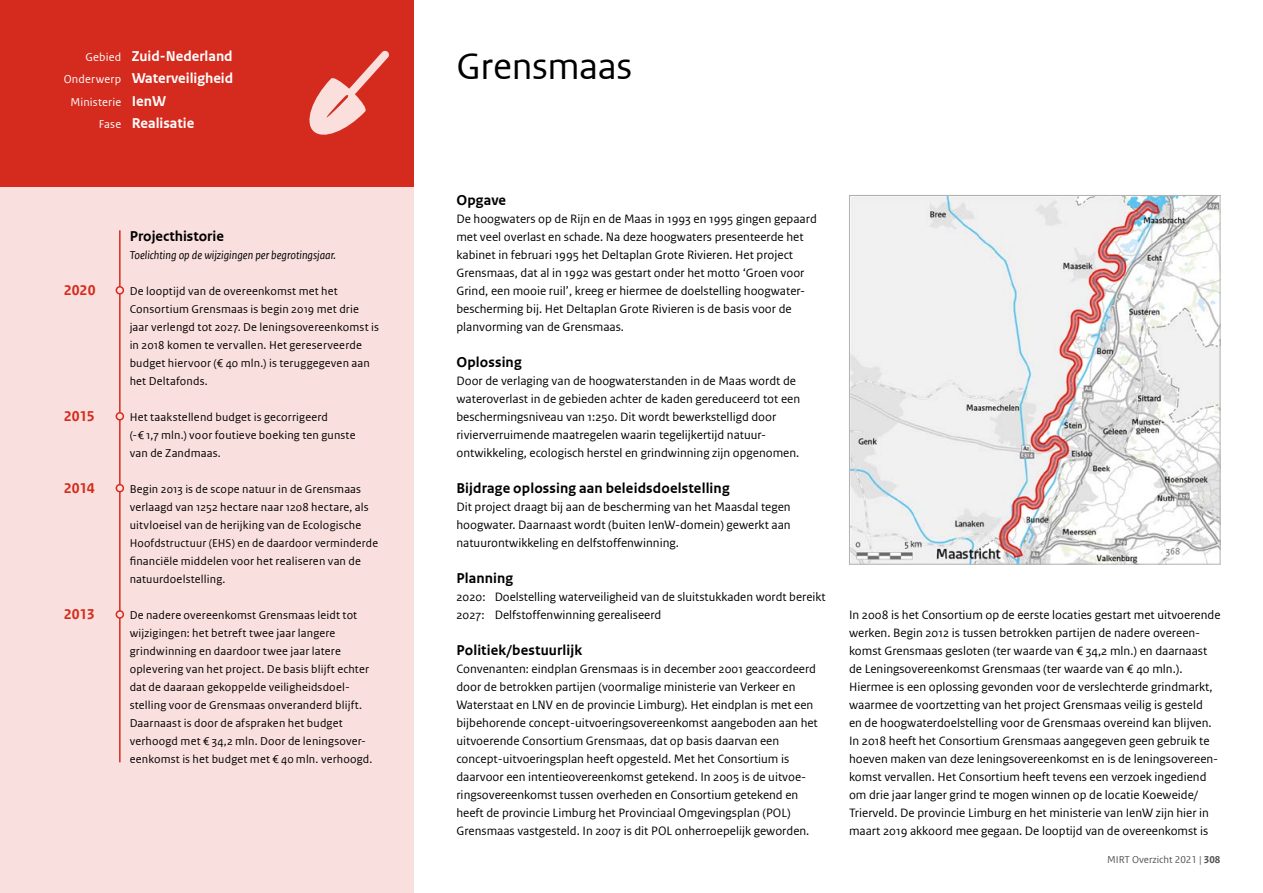
<style>
.page{position:relative;width:1263px;height:893px;background:#fff}
.page>*{position:absolute;margin:0;border:0;box-sizing:border-box;transform-origin:0 0}
.t1{font:39px "Rijksoverheid Sans Web Text";letter-spacing:-.01em;color:#000}
.t2{font:700 15px "Rijksoverheid Sans Web Text";letter-spacing:.005em;color:#000}
.t3{font:700 15px/22.5px "Rijksoverheid Sans Web Text";color:#fff;text-align:right}
.t4{font:700 15px "Rijksoverheid Sans Web Text";letter-spacing:-.01em;color:#d52b1e}
.t5{font:12.75px/18px "Rijksoverheid Sans Web Text";color:#000}
.t6{font:12px/18px "Rijksoverheid Sans Web Text";letter-spacing:.015em;color:#000}
.t7{font:italic 12px "Rijksoverheid Sans Web Text";color:#000}
.t8{font:12px "Rijksoverheid Sans Web Text";letter-spacing:.01em;color:#fff}
.t9{font:10.5px "Rijksoverheid Sans Web Text";color:#535353}
.s1{font-weight:400;font-size:12px}
.s2{font-weight:700;font-size:15px}
.s3{font-weight:700}
</style>
<div class="page">
<div style="left:0;top:187px;width:414px;height:706px;background:#f9dfdd"></div>
<div style="left:0;top:0;width:414px;height:187px;background:#d52b1e"></div>
<svg style="left:309px;top:50px;width:80px;height:85px"></svg>
<hr style="left:119px;top:231px;width:2px;height:531px;background:#d52b1e">
<div style="left:116px;top:287px;width:7px;height:7px;background:#f9dfdd;border-radius:50%"></div>
<div style="left:116px;top:286px;width:8px;height:9px;border:2px solid #d52b1e;border-radius:50%"></div>
<div style="left:116px;top:413px;width:7px;height:7px;background:#f9dfdd;border-radius:50%"></div>
<div style="left:116px;top:412px;width:8px;height:9px;border:2px solid #d52b1e;border-radius:50%"></div>
<div style="left:116px;top:485px;width:7px;height:7px;background:#f9dfdd;border-radius:50%"></div>
<div style="left:116px;top:484px;width:8px;height:8px;border:2px solid #d52b1e;border-radius:50%"></div>
<div style="left:116px;top:611px;width:7px;height:7px;background:#f9dfdd;border-radius:50%"></div>
<div style="left:116px;top:610px;width:8px;height:9px;border:2px solid #d52b1e;border-radius:50%"></div>
<img style="left:851px;top:197px;width:367px;height:366px">
<div style="left:849px;top:195px;width:371px;height:370px;border:1px solid #b4b4b4"></div>
<p class="t3" style="left:64px;top:45px;width:171px"><span class="s1">Gebied</span> Zuid-Nederland<br><span class="s1">Onderwerp</span> Waterveiligheid</p>
<p class="t8" style="left:70px;top:95px;width:97px">Ministerie <span class="s2">IenW</span></p>
<p class="t3" style="left:99px;top:112px;width:97px"><span class="s1">Fase</span> Realisatie</p>
<p class="t2" style="left:130px;top:227px;width:96px">Projecthistorie</p>
<p class="t7" style="left:130px;top:248px;width:208px">Toelichting op de wijzigingen per begrotingsjaar.</p>
<p class="t4" style="left:64px;top:281px;width:33px">2020</p>
<p class="t6" style="left:130px;top:282px;width:251px">De looptijd van de overeenkomst met het Consortium Grensmaas is begin 2019 met drie jaar verlengd tot 2027. De leningsovereenkomst is in 2018 komen te vervallen. Het gereserveerde budget hiervoor (€ 40 mln.) is teruggegeven aan het Deltafonds.</p>
<p class="t4" style="left:64px;top:407px;width:32px">2015</p>
<p class="t6" style="left:130px;top:408px;width:227px">Het taakstellend budget is gecorrigeerd<br>(-€ 1,7 mln.) voor foutieve boeking ten gunste van de Zandmaas.</p>
<p class="t4" style="left:64px;top:479px;width:32px">2014</p>
<p class="t6" style="left:130px;top:480px;width:250px">Begin 2013 is de scope natuur in de Grensmaas verlaagd van 1252 hectare naar 1208 hectare, als uitvloeisel van de herijking van de Ecologische Hoofdstructuur (EHS) en de daardoor verminderde financiële middelen voor het realiseren van de natuurdoelstelling.</p>
<p class="t4" style="left:64px;top:605px;width:32px">2013</p>
<p class="t6" style="left:130px;top:606px;width:244px">De nadere overeenkomst Grensmaas leidt tot wijzigingen: het betreft twee jaar langere grindwinning en daardoor twee jaar latere oplevering van het project. De basis blijft echter dat de daaraan gekoppelde veiligheidsdoel&shy;stelling voor de Grensmaas onveranderd blijft.<br>Daarnaast is door de afspraken het budget verhoogd met € 34,2 mln. Door de leningsover&shy;eenkomst is het budget met € 40 mln. verhoogd.</p>
<h1 class="t1" style="left:456px;top:43px;width:177px">Grensmaas</h1>
<p class="t2" style="left:456px;top:191px;width:51px">Opgave</p>
<p class="t5" style="left:456px;top:209px;width:362px">De hoogwaters op de Rijn en de Maas in 1993 en 1995 gingen gepaard met veel overlast en schade. Na deze hoogwaters presenteerde het kabinet in februari 1995 het Deltaplan Grote Rivieren. Het project Grensmaas, dat al in 1992 was gestart onder het motto ‘Groen voor Grind, een mooie ruil’, kreeg er hiermee de doelstelling hoogwater&shy;bescherming bij. Het Deltaplan Grote Rivieren is de basis voor de planvorming van de Grensmaas.</p>
<p class="t2" style="left:456px;top:353px;width:67px">Oplossing</p>
<p class="t5" style="left:456px;top:371px;width:345px">Door de verlaging van de hoogwaterstanden in de Maas wordt de wateroverlast in de gebieden achter de kaden gereduceerd tot een beschermingsniveau van 1:250. Dit wordt bewerkstelligd door rivierverruimende maatregelen waarin tegelijkertijd natuur&shy;ontwikkeling, ecologisch herstel en grindwinning zijn opgenomen.</p>
<p class="t2" style="left:456px;top:479px;width:275px">Bijdrage oplossing aan beleidsdoelstelling</p>
<p class="t5" style="left:456px;top:497px;width:336px;text-align:justify">Dit project draagt bij aan de bescherming van het Maasdal tegen hoogwater. Daarnaast wordt (buiten IenW-domein) gewerkt aan natuurontwikkeling en delfstoffenwinning.</p>
<p class="t2" style="left:456px;top:569px;width:58px">Planning</p>
<p class="t5" style="left:456px;top:587px;width:371px">2020: Doelstelling waterveiligheid van de sluitstukkaden wordt bereikt<br>2027: Delfstoffenwinning gerealiseerd</p>
<p class="t2" style="left:456px;top:641px;width:127px">Politiek/bestuurlijk</p>
<p class="t5" style="left:456px;top:659px;width:363px">Convenanten: eindplan Grensmaas is in december 2001 geaccordeerd door de betrokken partijen (voormalige ministerie van Verkeer en Waterstaat en LNV en de provincie Limburg). Het eindplan is met een bijbehorende concept-uitvoeringsovereenkomst aangeboden aan het uitvoerende Consortium Grensmaas, dat op basis daarvan een concept-uitvoeringsplan heeft opgesteld. Met het Consortium is daarvoor een intentieovereenkomst getekend. In 2005 is de uitvoe&shy;ringsovereenkomst tussen overheden en Consortium getekend en heeft de provincie Limburg het Provinciaal Omgevingsplan (POL)<br>Grensmaas vastgesteld. In 2007 is dit POL onherroepelijk geworden.</p>
<p class="t5" style="left:849px;top:605px;width:373px">In 2008 is het Consortium op de eerste locaties gestart met uitvoerende werken. Begin 2012 is tussen betrokken partijen de nadere overeen&shy;komst Grensmaas gesloten (ter waarde van € 34,2 mln.) en daarnaast de Leningsovereenkomst Grensmaas (ter waarde van € 40 mln.).<br>Hiermee is een oplossing gevonden voor de verslechterde grindmarkt, waarmee de voortzetting van het project Grensmaas veilig is gesteld<br>en de hoogwaterdoelstelling voor de Grensmaas overeind kan blijven.<br>In 2018 heeft het Consortium Grensmaas aangegeven geen gebruik te hoeven maken van deze leningsovereenkomst en is de leningsovereen&shy;komst vervallen. Het Consortium heeft tevens een verzoek ingediend om drie jaar langer grind te mogen winnen op de locatie Koeweide/ Trierveld. De provincie Limburg en het ministerie van IenW zijn hier in maart 2019 akkoord mee gegaan. De looptijd van de overeenkomst is</p>
<p class="t9" style="left:1107px;top:854px;width:115px">MIRT Overzicht 2021 | <span class="s3">308</span></p>
</div>
